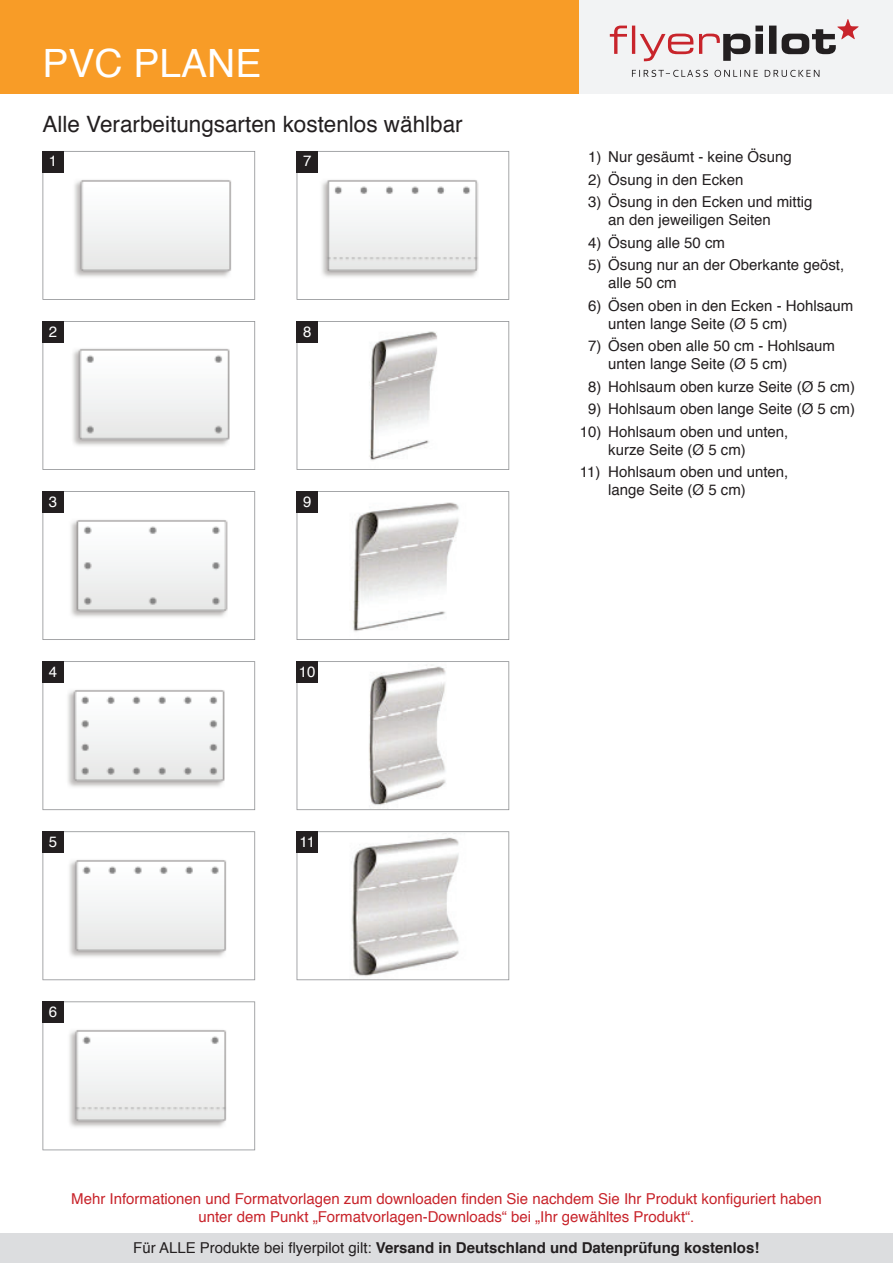
<style>
.page{position:relative;width:893px;height:1263px;background:#fff}
.page>*{position:absolute;margin:0;border:0;box-sizing:border-box;transform-origin:0 0}
.t1{font:39px "Helvetica";color:#fff}
.t2{font:22.5px "Helvetica";color:#231f20}
.t3{font:15px/18px "Helvetica";color:#231f20}
.t4{font:15px/18px "Helvetica";color:#c8242b;text-align:center}
.t5{font:700 15px "Helvetica";color:#231f20}
.t6{font:15px "Helvetica";color:#fff}
.s1{font-weight:400}
</style>
<div class="page">
<div style="left:0;top:0;width:580px;height:93px;background:#f89c27"></div>
<div style="left:580px;top:0;width:313px;height:93px;background:#f2f3f4"></div>
<svg style="left:632px;top:70px;width:187px;height:7px"></svg>
<svg style="left:610px;top:19px;width:249px;height:42px"></svg>
<div style="left:0;top:1233px;width:892px;height:30px;background:#dcdddf"></div>
<svg style="left:43px;top:151px;width:212px;height:149px"></svg>
<svg style="left:297px;top:151px;width:212px;height:149px"></svg>
<svg style="left:43px;top:321px;width:212px;height:149px"></svg>
<svg style="left:297px;top:321px;width:212px;height:149px"></svg>
<svg style="left:43px;top:491px;width:212px;height:149px"></svg>
<svg style="left:297px;top:491px;width:212px;height:149px"></svg>
<svg style="left:43px;top:661px;width:212px;height:149px"></svg>
<svg style="left:297px;top:661px;width:212px;height:149px"></svg>
<svg style="left:43px;top:831px;width:212px;height:149px"></svg>
<svg style="left:297px;top:831px;width:212px;height:149px"></svg>
<svg style="left:43px;top:1001px;width:212px;height:149px"></svg>
<div style="left:43px;top:151px;width:21px;height:21px;background:#231f20"></div>
<div style="left:297px;top:151px;width:21px;height:21px;background:#231f20"></div>
<div style="left:43px;top:321px;width:21px;height:21px;background:#231f20"></div>
<div style="left:297px;top:321px;width:21px;height:21px;background:#231f20"></div>
<div style="left:43px;top:491px;width:21px;height:21px;background:#231f20"></div>
<div style="left:297px;top:491px;width:21px;height:21px;background:#231f20"></div>
<div style="left:43px;top:661px;width:21px;height:21px;background:#231f20"></div>
<div style="left:297px;top:661px;width:21px;height:21px;background:#231f20"></div>
<div style="left:43px;top:831px;width:21px;height:22px;background:#231f20"></div>
<div style="left:297px;top:831px;width:21px;height:22px;background:#231f20"></div>
<div style="left:43px;top:1001px;width:21px;height:22px;background:#231f20"></div>
<h1 class="t1" style="left:43px;top:33px;width:220px">PVC PLANE</h1>
<h2 class="t2" style="left:43px;top:106px;width:422px">Alle Verarbeitungsarten kostenlos wählbar</h2>
<p class="t6" style="left:49px;top:150px;width:10px">1</p>
<p class="t6" style="left:303px;top:150px;width:10px">7</p>
<p class="t6" style="left:49px;top:320px;width:10px">2</p>
<p class="t6" style="left:303px;top:320px;width:10px">8</p>
<p class="t6" style="left:49px;top:490px;width:10px">3</p>
<p class="t6" style="left:303px;top:490px;width:10px">9</p>
<p class="t6" style="left:49px;top:660px;width:10px">4</p>
<p class="t6" style="left:299px;top:660px;width:18px">10</p>
<p class="t6" style="left:49px;top:830px;width:10px">5</p>
<p class="t6" style="left:299px;top:830px;width:17px">11</p>
<p class="t6" style="left:49px;top:1000px;width:10px">6</p>
<p class="t3" style="left:588px;top:148px;width:205px">1) Nur gesäumt - keine Ösung</p>
<p class="t3" style="left:588px;top:171px;width:157px">2) Ösung in den Ecken</p>
<p class="t3" style="left:608px;top:193px;width:206px;text-indent:-20px">3) Ösung in den Ecken und mittig an den jeweiligen Seiten</p>
<p class="t3" style="left:588px;top:234px;width:138px">4) Ösung alle 50 cm</p>
<p class="t3" style="left:608px;top:256px;width:237px;text-indent:-20px">5) Ösung nur an der Oberkante geöst, alle 50 cm</p>
<p class="t3" style="left:608px;top:297px;width:247px;text-indent:-20px">6) Ösen oben in den Ecken - Hohlsaum unten lange Seite (Ø 5 cm)</p>
<p class="t3" style="left:608px;top:337px;width:228px;text-indent:-20px">7) Ösen oben alle 50 cm - Hohlsaum unten lange Seite (Ø 5 cm)</p>
<p class="t3" style="left:588px;top:378px;width:268px">8) Hohlsaum oben kurze Seite (Ø 5 cm)</p>
<p class="t3" style="left:588px;top:400px;width:268px">9) Hohlsaum oben lange Seite (Ø 5 cm)</p>
<p class="t3" style="left:608px;top:423px;width:182px;text-indent:-28px">10) Hohlsaum oben und unten, kurze Seite (Ø 5 cm)</p>
<p class="t3" style="left:608px;top:463px;width:182px;text-indent:-28px">11) Hohlsaum oben und unten, lange Seite (Ø 5 cm)</p>
<p class="t4" style="left:71px;top:1190px;width:752px">Mehr Informationen und Formatvorlagen zum downloaden finden Sie nachdem Sie Ihr Produkt konfiguriert haben unter dem Punkt „Formatvorlagen-Downloads“ bei „Ihr gewähltes Produkt“.</p>
<p class="t5" style="left:133px;top:1236px;width:628px"><span class="s1">Für ALLE Produkte bei flyerpilot gilt:</span> Versand in Deutschland und Datenprüfung kostenlos!</p>
</div>
